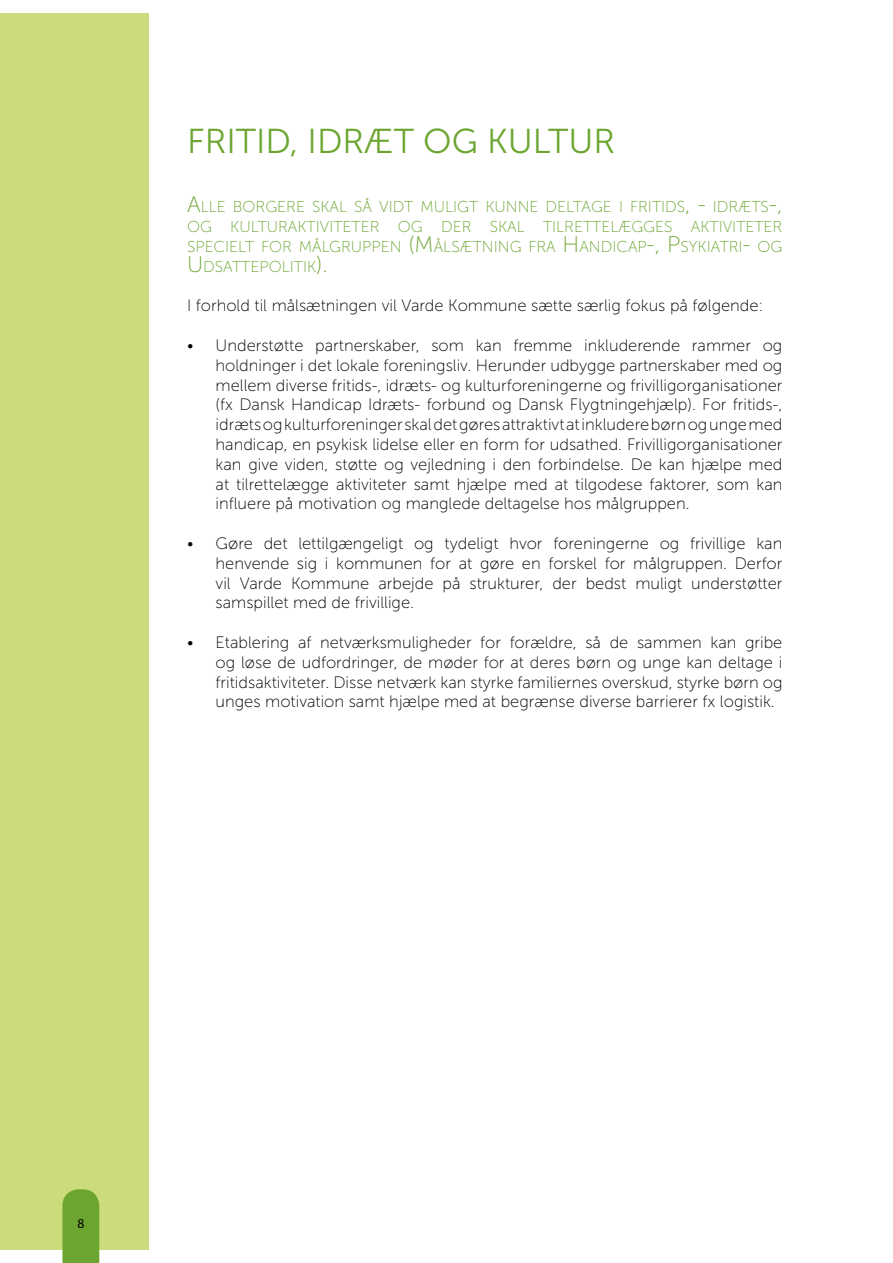
<style>
.page{position:relative;width:893px;height:1263px;background:#fff}
.page>*{position:absolute;margin:0;border:0;box-sizing:border-box;transform-origin:0 0}
.t1{font:34.5px "Museo Sans 300";color:#6ca631}
.t2{font:16.5px/19.8px "Museo Sans 100";color:#000;text-align:justify}
.t3{font:15.75px/19.8px "Museo Sans 100";color:#6ca631;text-align:justify}
.t4{font:13.5px "Myriad Pro";color:#000}
.s1{font-size:22.5px}
</style>
<div class="page">
<div style="left:0;top:0;width:149px;height:1263px;background:#ccdb7b"></div>
<div style="left:0;top:1250px;width:893px;height:13px;background:#fff"></div>
<div style="left:0;top:0;width:893px;height:13px;background:#fff"></div>
<svg style="left:62px;top:1189px;width:37px;height:74px;background:#71a835"></svg>
<h1 class="t1" style="left:187px;top:123px;width:430px">FRITID, IDRÆT OG KULTUR</h1>
<p class="t3" style="left:187px;top:197px;width:597px"><span class="s1">A</span>LLE BORGERE SKAL SÅ VI DT MULIGT KUNNE DELTAGE I FRITI DS<span class="s1">, -</span> I DRÆTS<span class="s1">-, </span>OG KULTURAKTIVITETER OG DER SKAL TI LRETTELÆGGES AKTIVITETER SPECI ELT FOR MÅLGRUPPEN <span class="s1">(M</span>ÅLSÆTNI NG FRA <span class="s1">H</span>ANDICAP<span class="s1">-, P</span>SYKIATRI<span class="s1">-</span> OG <span class="s1">U</span> DSATTEPOLITI K<span class="s1">).</span></p>
<p class="t2" style="left:187px;top:296px;width:578px">I forhold til målsætningen vil Varde Kommune sætte særlig fokus på følgende:</p>
<p class="t2" style="left:216px;top:336px;width:568px;text-indent:-28px">• Understøtte partnerskaber, som kan fremme inkluderende rammer og holdninger i det lokale foreningsliv. Herunder udbygge partnerskaber med og mellem diverse fritids-, idræts- og kulturforeningerne og frivilligorganisationer (fx Dansk Handicap Idræts- forbund og Dansk Flygtningehjælp). For fritids-, idræts og kulturforeninger skal det gøres attraktivt at inkludere børn og unge med handicap, en psykisk lidelse eller en form for udsathed. Frivilligorganisationer kan give viden, støtte og vejledning i den forbindelse. De kan hjælpe med at tilrettelægge aktiviteter samt hjælpe med at tilgodese faktorer, som kan influere på motivation og manglede deltagelse hos målgruppen.</p>
<p class="t2" style="left:216px;top:534px;width:568px;text-indent:-28px">• Gøre det lettilgængeligt og tydeligt hvor foreningerne og frivillige kan henvende sig i kommunen for at gøre en forskel for målgruppen. Derfor vil Varde Kommune arbejde på strukturer, der bedst muligt understøtter samspillet med de frivillige.</p>
<p class="t2" style="left:216px;top:633px;width:568px;text-indent:-28px">• Etablering af netværksmuligheder for forældre, så de sammen kan gribe og løse de udfordringer, de møder for at deres børn og unge kan deltage i fritidsaktiviteter. Disse netværk kan styrke familiernes overskud, styrke børn og unges motivation samt hjælpe med at begrænse diverse barrierer fx logistik.</p>
<p class="t4" style="left:77px;top:1215px;width:8px">8</p>
</div>
